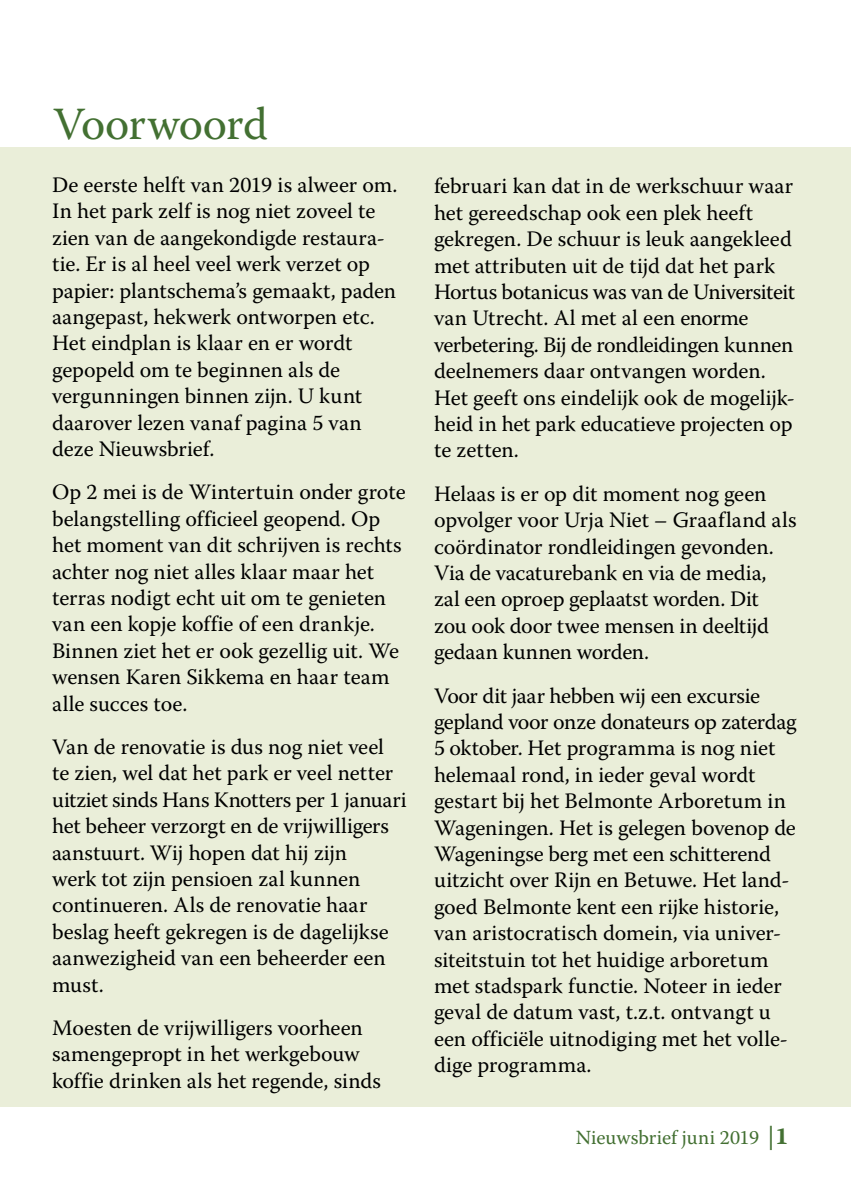
<style>
.page{position:relative;width:851px;height:1202px;background:#fff}
.page>*{position:absolute;margin:0;border:0;box-sizing:border-box;transform-origin:0 0}
.t1{font:46px "Warnock Pro";color:#437032}
.t2{font:22px/26.4px "Warnock Pro";color:#000}
.t3{font:20px "Warnock Pro";color:#437032}
.s1{font-family:"Bookman Old Style"}
.s2{font-family:"Warnock Pro Bold Capt";font-size:24px}
</style>
<div class="page">
<div style="left:0;top:147px;width:850px;height:960px;background:#eaeed9"></div>
<h1 class="t1" style="left:53px;top:96px;width:216px">Voorwoord</h1>
<p class="t2" style="left:52px;top:171px;width:347px">De eerste helft van 2019 is alweer om.<br>In het park zelf is nog niet zoveel te zien van de aangekondigde restaura&shy;tie. Er is al heel veel werk verzet op papier: plantschema’s gemaakt, paden aangepast, hekwerk ontworpen etc.<br>Het eindplan is klaar en er wordt gepopeld om te beginnen als de vergunningen binnen zijn. U kunt daarover lezen vanaf pagina 5 van deze Nieuwsbrief.</p>
<p class="t2" style="left:52px;top:479px;width:355px">Op 2 mei is de Wintertuin onder grote belangstelling officieel geopend. Op het moment van dit schrijven is rechts achter nog niet alles klaar maar het terras nodigt echt uit om te genieten van een kopje koffie of een drankje.<br>Binnen ziet het er ook gezellig uit. We wensen Karen Sikkema en haar team alle succes toe.</p>
<p class="t2" style="left:52px;top:733px;width:356px">Van de renovatie is dus nog niet veel te zien, wel dat het park er veel netter uitziet sinds Hans Knotters per 1 januari het beheer verzorgt en de vrijwilligers aanstuurt. Wij hopen dat hij zijn<br>werk tot zijn pensioen zal kunnen continueren. Als de renovatie haar beslag heeft gekregen is de dagelijkse aanwezigheid van een beheerder een must.</p>
<p class="t2" style="left:52px;top:1014px;width:330px">Moesten de vrijwilligers voorheen samengepropt in het werkgebouw koffie drinken als het regende, sinds</p>
<p class="t2" style="left:434px;top:173px;width:362px">februari kan dat in de werkschuur waar het gereedschap ook een plek heeft gekregen. De schuur is leuk aangekleed met attributen uit de tijd dat het park Hortus botanicus was van de Universiteit van Utrecht. Al met al een enorme verbetering. Bij de rondleidingen kunnen deelnemers daar ontvangen worden.<br>Het geeft ons eindelijk ook de mogelijk-- heid in het park educatieve projecten op te zetten.</p>
<p class="t2" style="left:434px;top:480px;width:364px">Helaas is er op dit moment nog geen opvolger voor Urja Niet – Graafland als coördinator rondleidingen gevonden.<br>Via de vacaturebank en via de media, zal een oproep geplaatst worden. Dit zou ook door twee mensen in deeltijd gedaan kunnen worden.</p>
<p class="t2" style="left:434px;top:682px;width:364px">Voor dit jaar hebben wij een excursie gepland voor onze donateurs op zaterdag 5 oktober. Het programma is nog niet helemaal rond, in ieder geval wordt gestart bij het Belmonte Arboretum in Wageningen. Het is gelegen bovenop de Wageningse berg met een schitterend uitzicht over Rijn en Betuwe. Het land&shy;goed Belmonte kent een rijke historie, van aristocratisch domein, via univer&shy;siteitstuin tot het huidige arboretum met stadspark functie. Noteer in ieder geval de datum vast, t.z.t. ontvangt u een officiële uitnodiging met het volle&shy;dige programma.</p>
<p class="t3" style="left:576px;top:1125px;width:214px">Nieuwsbrief juni 2019 <span class="s1">│</span><span class="s2">1</span></p>
</div>
